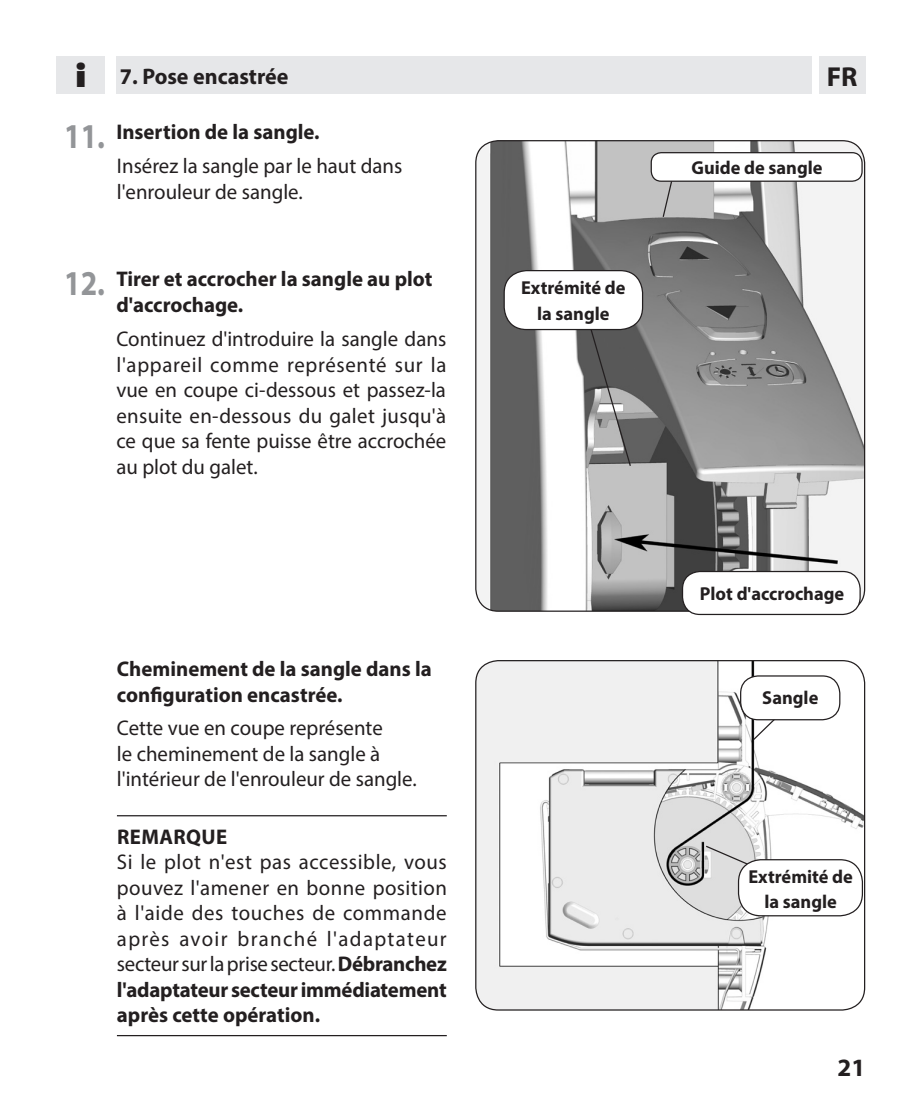
<style>
.page{position:relative;width:922px;height:1099px;background:#fff}
.page>*{position:absolute;margin:0;border:0;box-sizing:border-box;transform-origin:0 0}
.t1{font:800 30px "Futura";color:#231f20}
.t2{font:700 27.5px "Myriad Pro";color:#231f20}
.t3{font:700 25px "Myriad Pro";color:#231f20}
.Kapitel_ab_2__-_DE{font:700 22.5px "Myriad Pro";color:#231f20}
.Fließtext_nach_Handl{font:21.25px/25.5px "Myriad Pro";color:#231f20}
.Fließtext_-_DE{font:21.25px/25.5px "Myriad Pro";letter-spacing:.055em;color:#231f20;text-align:justify}
.untertitel_-_DE{font:700 21.25px/25.5px "Myriad Pro";color:#231f20}
.HINWEIS_WICHTIG_-_DE{font:700 21.25px "Myriad Pro";letter-spacing:.02em;color:#231f20}
.Bildtexte_-_DE{font:700 18.75px/25.5px "Myriad Pro";color:#231f20;text-align:center}
.s1{font-size:35px;color:#939598}
.s2{font-weight:700}
</style>
<div class="page">
<div style="left:57px;top:57px;width:48px;height:37px;background:#e6e7e9"></div>
<div style="left:116px;top:57px;width:695px;height:37px;background:#e6e7e9"></div>
<div style="left:819px;top:57px;width:46px;height:37px;background:#e6e7e9"></div>
<img style="left:476px;top:141px;width:388px;height:470px">
<img style="left:475px;top:660px;width:389px;height:349px">
<svg style="left:588px;top:326px;width:43px;height:141px;background:#807f7f"></svg>
<svg style="left:661px;top:182px;width:12px;height:36px"></svg>
<svg style="left:751px;top:719px;width:30px;height:22px"></svg>
<svg style="left:704px;top:844px;width:48px;height:23px"></svg>
<hr style="left:117px;top:815px;width:329px;height:1px;background:#231f20">
<hr style="left:117px;top:1034px;width:329px;height:2px;background:#231f20">
<div style="left:504px;top:270px;width:138px;height:59px;background:#fff;border-radius:22px"></div>
<div style="left:503px;top:270px;width:140px;height:60px;border:1px solid #231f20;border-radius:22px"></div>
<div style="left:651px;top:153px;width:210px;height:28px;background:#fff;border-radius:10px"></div>
<div style="left:650px;top:152px;width:212px;height:30px;border:1px solid #231f20;border-radius:10px"></div>
<div style="left:682px;top:571px;width:177px;height:43px;background:#fff;border-radius:17px"></div>
<div style="left:681px;top:571px;width:179px;height:44px;border:1px solid #231f20;border-radius:17px"></div>
<div style="left:740px;top:676px;width:99px;height:43px;background:#fff;border-radius:17px"></div>
<div style="left:739px;top:675px;width:101px;height:45px;border:1px solid #231f20;border-radius:17px"></div>
<div style="left:738px;top:859px;width:124px;height:56px;background:#fff;border-radius:22px"></div>
<div style="left:737px;top:859px;width:125px;height:57px;border:1px solid #231f20;border-radius:22px"></div>
<h1 class="t1" style="left:75px;top:58px;width:13px">i</h1>
<p class="t2" style="left:826px;top:59px;width:32px">FR</p>
<p class="untertitel_-_DE" style="left:64px;top:119px;width:257px"><span class="s1">11.</span> Insertion de la sangle.</p>
<p class="Kapitel_ab_2__-_DE" style="left:120px;top:62px;width:170px">7. Pose encastrée</p>
<p class="Fließtext_nach_Handl" style="left:117px;top:153px;width:287px">Insérez la sangle par le haut dans l'enrouleur de sangle.</p>
<p class="untertitel_-_DE" style="left:116px;top:265px;width:317px;text-indent:-52px"><span class="s1">12.</span> Tirer et accrocher la sangle au plot d'accrochage.</p>
<p class="Bildtexte_-_DE" style="left:521px;top:275px;width:106px">Extrémité de la sangle</p>
<p class="Fließtext_nach_Handl" style="left:116px;top:326px;width:331px;text-align:justify">Continuez d'introduire la sangle dans l'appareil comme représenté sur la vue en coupe ci-dessous et passez-la ensuite en-dessous du galet jusqu'à ce que sa fente puisse être accrochée au plot du galet.</p>
<p class="untertitel_-_DE" style="left:117px;top:655px;width:316px">Cheminement de la sangle dans la configuration encastrée.</p>
<p class="Fließtext_nach_Handl" style="left:117px;top:714px;width:301px">Cette vue en coupe représente<br>le cheminement de la sangle à l'intérieur de l'enrouleur de sangle.</p>
<p class="HINWEIS_WICHTIG_-_DE" style="left:117px;top:822px;width:112px">REMARQUE</p>
<p class="Fließtext_-_DE" style="left:117px;top:848px;width:331px">Si le plot n'est pas accessible, vous pouvez l'amener en bonne position à l'aide des touches de commande après avoir branché l'adaptateur secteur sur la prise secteur. <span class="s2">Débranchez l'adaptateur secteur immédiatement après cette opération.</span></p>
<p class="Bildtexte_-_DE" style="left:691px;top:154px;width:133px">Guide de sangle</p>
<p class="Bildtexte_-_DE" style="left:699px;top:580px;width:146px">Plot d'accrochage</p>
<p class="Bildtexte_-_DE" style="left:762px;top:684px;width:58px">Sangle</p>
<p class="Bildtexte_-_DE" style="left:748px;top:863px;width:106px">Extrémité de la sangle</p>
<p class="t3" style="left:837px;top:1051px;width:29px">21</p>
</div>
